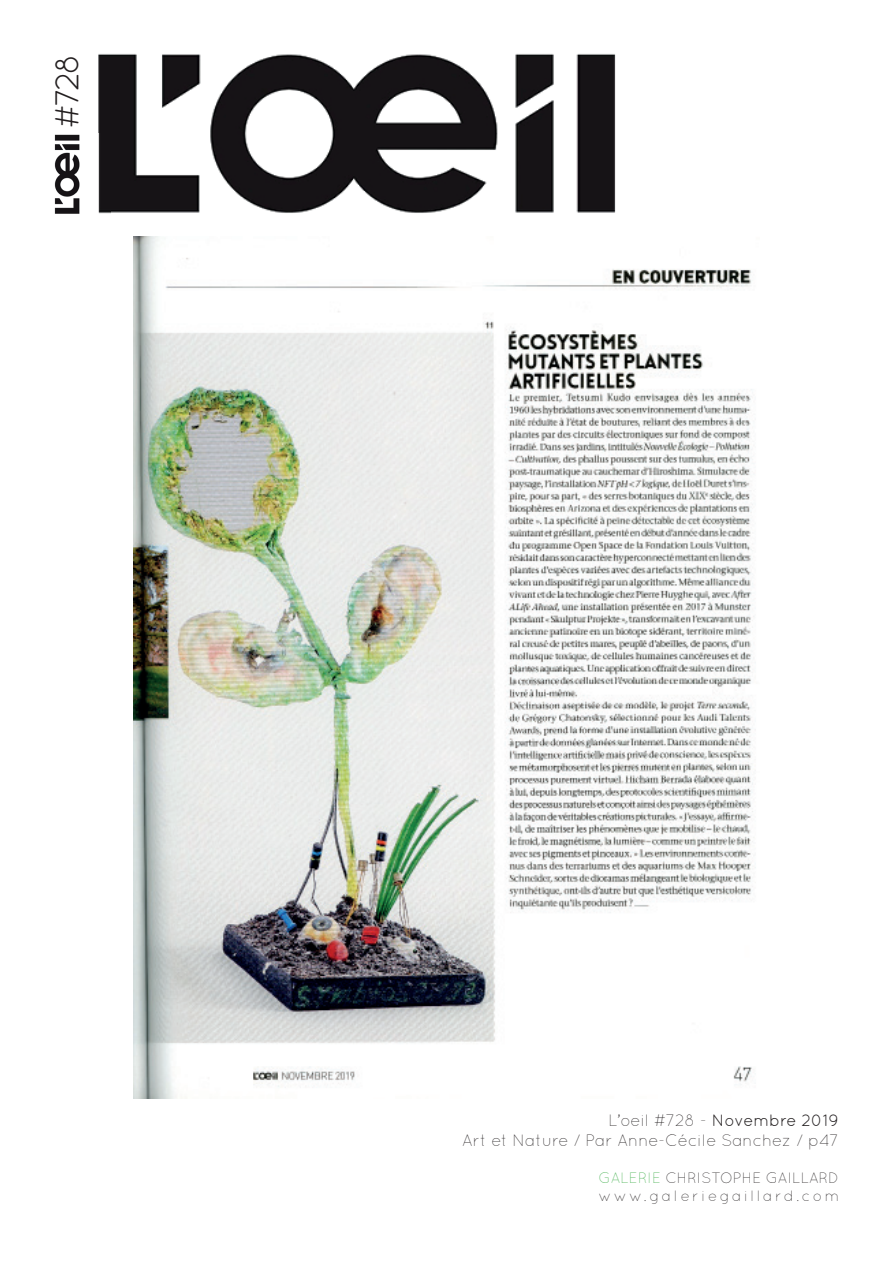
<style>
.page{position:relative;width:893px;height:1263px;background:#fff}
.page>*{position:absolute;margin:0;border:0;box-sizing:border-box;transform-origin:0 0}
.t1{font:33px "Quicksand";color:#231f20}
.t2{font:300 16.5px/19.8px "Quicksand";color:#231f20;text-align:right}
.t3{font:300 15px/18px "Quicksand";color:#231f20}
.s1{font-weight:400}
.s2{color:#3eae49}
</style>
<div class="page">
<img style="left:98px;top:53px;width:518px;height:161px">
<img style="left:54px;top:133px;width:56px;height:81px">
<img style="left:133px;top:236px;width:623px;height:862px">
<h1 class="t1" style="left:48px;top:128px;width:76px;rotate:-90deg">#728</h1>
<p class="t2" style="left:462px;top:1110px;width:378px">L’oeil #728 - <span class="s1">Novembre 2019<br></span>Art et Nature / Par Anne-Cécile Sanchez / p47</p>
<p class="t3" style="left:598px;top:1169px;width:242px"><span class="s2">GALERIE</span> CHRISTOPHE GAILLARD www.galeriegaillard.com</p>
</div>
